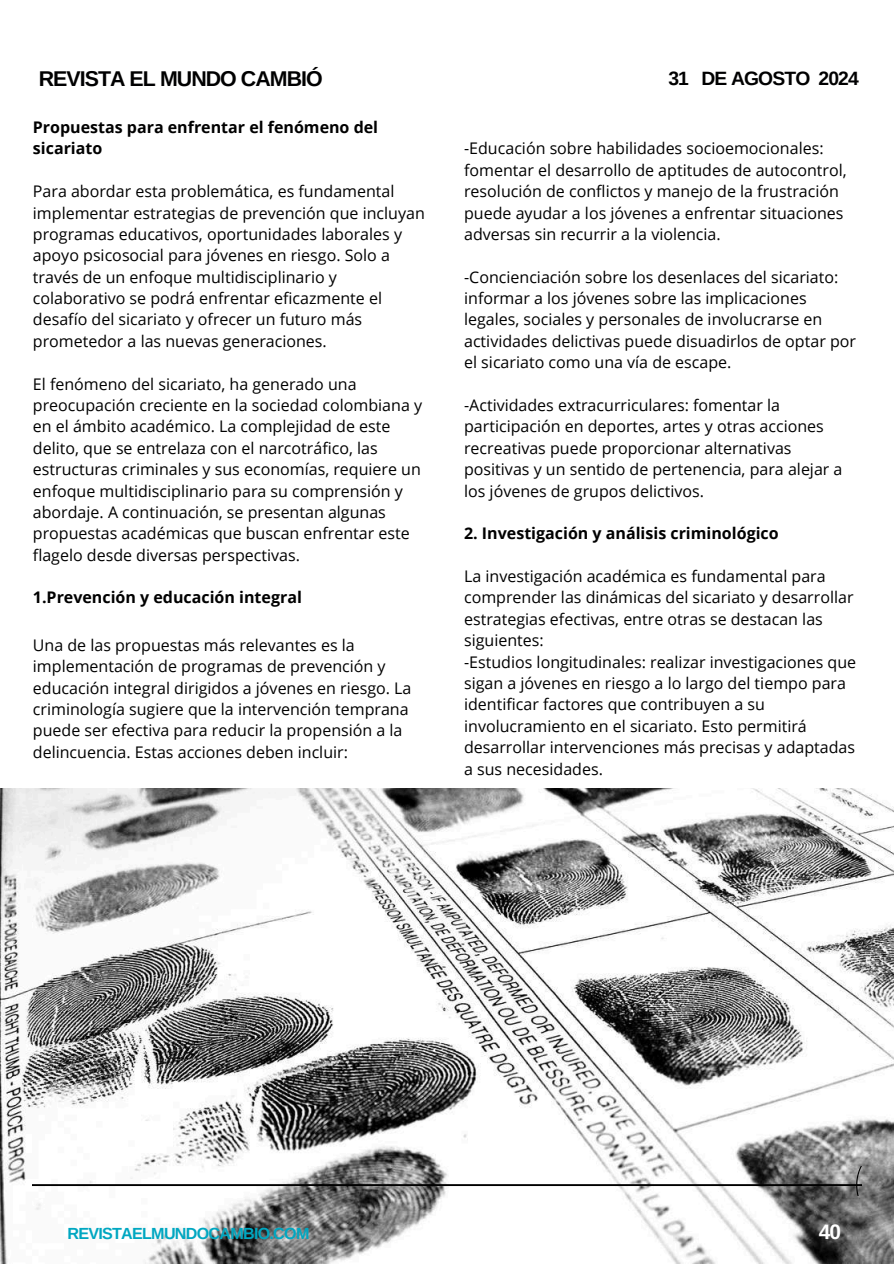
<style>
.page{position:relative;width:894px;height:1264px;background:#fff}
.page>*{position:absolute;margin:0;border:0;box-sizing:border-box;transform-origin:0 0}
.t1{font:700 21.45px "Arimo";letter-spacing:-.045em;color:#000001}
.t2{font:700 20.85px "Arimo";color:#fff}
.t3{font:700 19.2px "Arimo";letter-spacing:-.045em;color:#000001}
.t4{font:16.05px/21.3px "Open Sans";color:#000}
.t5{font:700 16.05px/21.3px "Open Sans";color:#000}
.t6{font:700 16.05px "Arimo";letter-spacing:-.045em;color:#00a7c1}
</style>
<div class="page">
<img style="left:0;top:788px;width:893px;height:475px">
<svg style="left:33px;top:1166px;width:827px;height:29px"></svg>
<svg style="left:33px;top:1220px;width:23px;height:23px"></svg>
<h1 class="t1" style="left:39px;top:67px;width:285px">REVISTA EL MUNDO CAMBIÓ</h1>
<p class="t3" style="left:668px;top:67px;width:192px">31 DE AGOSTO 2024</p>
<p class="t5" style="left:33px;top:116px;width:346px">Propuestas para enfrentar el fenómeno del sicariato</p>
<p class="t4" style="left:33px;top:180px;width:393px">Para abordar esta problemática, es fundamental implementar estrategias de prevención que incluyan programas educativos, oportunidades laborales y apoyo psicosocial para jóvenes en riesgo. Solo a través de un enfoque multidisciplinario y colaborativo se podrá enfrentar eficazmente el desafío del sicariato y ofrecer un futuro más prometedor a las nuevas generaciones.</p>
<p class="t4" style="left:33px;top:373px;width:390px">El fenómeno del sicariato, ha generado una preocupación creciente en la sociedad colombiana y en el ámbito académico. La complejidad de este delito, que se entrelaza con el narcotráfico, las estructuras criminales y sus economías, requiere un enfoque multidisciplinario para su comprensión y abordaje. A continuación, se presentan algunas propuestas académicas que buscan enfrentar este flagelo desde diversas perspectivas.</p>
<p class="t5" style="left:33px;top:586px;width:270px">1.Prevención y educación integral</p>
<p class="t4" style="left:33px;top:634px;width:380px">Una de las propuestas más relevantes es la implementación de programas de prevención y educación integral dirigidos a jóvenes en riesgo. La criminología sugiere que la intervención temprana puede ser efectiva para reducir la propensión a la delincuencia. Estas acciones deben incluir:</p>
<p class="t4" style="left:464px;top:137px;width:384px">-Educación sobre habilidades socioemocionales: fomentar el desarrollo de aptitudes de autocontrol, resolución de conflictos y manejo de la frustración puede ayudar a los jóvenes a enfrentar situaciones adversas sin recurrir a la violencia.</p>
<p class="t4" style="left:464px;top:266px;width:393px">-Concienciación sobre los desenlaces del sicariato: informar a los jóvenes sobre las implicaciones legales, sociales y personales de involucrarse en actividades delictivas puede disuadirlos de optar por el sicariato como una vía de escape.</p>
<p class="t4" style="left:464px;top:394px;width:380px">-Actividades extracurriculares: fomentar la participación en deportes, artes y otras acciones recreativas puede proporcionar alternativas positivas y un sentido de pertenencia, para alejar a los jóvenes de grupos delictivos.</p>
<p class="t5" style="left:464px;top:522px;width:316px">2. Investigación y análisis criminológico</p>
<p class="t4" style="left:464px;top:565px;width:393px">La investigación académica es fundamental para comprender las dinámicas del sicariato y desarrollar estrategias efectivas, entre otras se destacan las siguientes:<br>-Estudios longitudinales: realizar investigaciones que sigan a jóvenes en riesgo a lo largo del tiempo para identificar factores que contribuyen a su involucramiento en el sicariato. Esto permitirá desarrollar intervenciones más precisas y adaptadas a sus necesidades.</p>
<p class="t6" style="left:67px;top:1224px;width:243px">REVISTAELMUNDOCAMBIO.COM</p>
<p class="t2" style="left:818px;top:1220px;width:24px">40</p>
</div>
